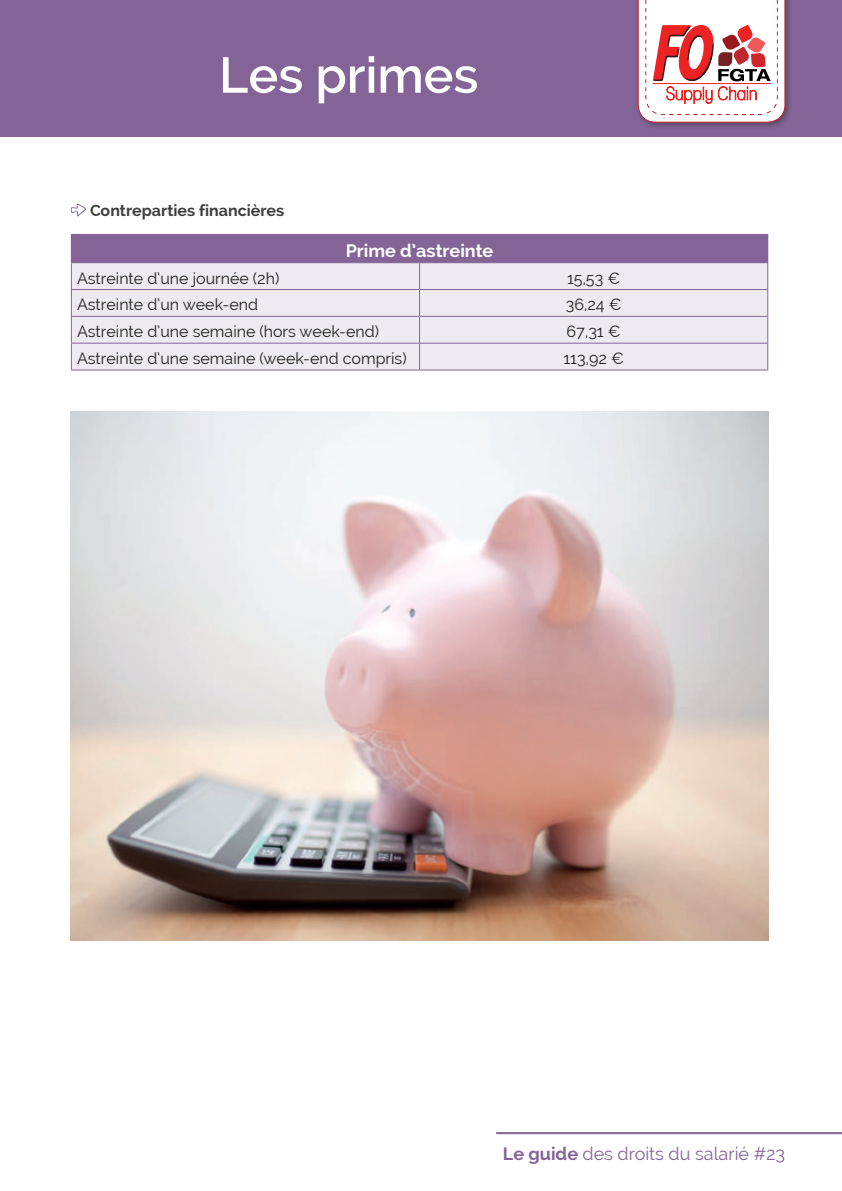
<style>
.page{position:relative;width:842px;height:1191px;background:#fff}
.page>*{position:absolute;margin:0;border:0;box-sizing:border-box;transform-origin:0 0}
.t1{font:600 50px "Raleway";color:#fff}
.t2{font:18px "Raleway";color:#846497}
.t3{font:700 18px "Raleway";color:#fff}
.t4{font:16px "Raleway";color:#231f20}
.t5{font:700 16px "Raleway";color:#3e3e3f}
.s1{font-weight:700}
</style>
<div class="page">
<div style="left:0;top:0;width:842px;height:136px;background:#846497"></div>
<hr style="left:496px;top:1132px;width:346px;height:2px;background:#846497">
<div style="left:634px;top:0;width:159px;height:130px;background:#231f20;opacity:.45"></div>
<svg style="left:637px;top:0;width:149px;height:123px"></svg>
<svg style="left:71px;top:204px;width:15px;height:12px"></svg>
<div style="left:71px;top:234px;width:697px;height:29px;background:#846497"></div>
<div style="left:72px;top:263px;width:695px;height:106px;background:#eeeaf1"></div>
<hr style="left:71px;top:289px;width:349px;height:1px;background:#846497">
<hr style="left:420px;top:289px;width:348px;height:1px;background:#846497">
<hr style="left:71px;top:316px;width:349px;height:1px;background:#846497">
<hr style="left:420px;top:316px;width:348px;height:1px;background:#846497">
<hr style="left:71px;top:343px;width:349px;height:1px;background:#846497">
<svg style="left:71px;top:263px;width:1px;height:106px"></svg>
<hr style="left:420px;top:343px;width:348px;height:1px;background:#846497">
<svg style="left:419px;top:263px;width:1px;height:106px"></svg>
<svg style="left:767px;top:263px;width:1px;height:106px"></svg>
<hr style="left:71px;top:369px;width:349px;height:1px;background:#846497">
<hr style="left:420px;top:369px;width:348px;height:1px;background:#846497">
<img style="left:71px;top:411px;width:697px;height:529px">
<h1 class="t1" style="left:219px;top:46px;width:261px">Les primes</h1>
<p class="t5" style="left:90px;top:202px;width:196px">Contreparties financières</p>
<p class="t3" style="left:346px;top:240px;width:149px">Prime d’astreinte</p>
<p class="t4" style="left:77px;top:269px;width:204px">Astreinte d’une journée (2h)</p>
<p class="t4" style="left:567px;top:269px;width:55px">15,53 €</p>
<p class="t4" style="left:77px;top:295px;width:182px">Astreinte d’un week-end</p>
<p class="t4" style="left:566px;top:295px;width:57px">36,24 €</p>
<p class="t4" style="left:77px;top:322px;width:303px">Astreinte d’une semaine (hors week-end)</p>
<p class="t4" style="left:567px;top:322px;width:56px">67,31 €</p>
<p class="t4" style="left:77px;top:349px;width:331px">Astreinte d’une semaine (week-end compris)</p>
<p class="t4" style="left:563px;top:349px;width:62px">113,92 €</p>
<p class="t2" style="left:503px;top:1143px;width:284px"><span class="s1">Le guide</span> des droits du salarié #23</p>
</div>
